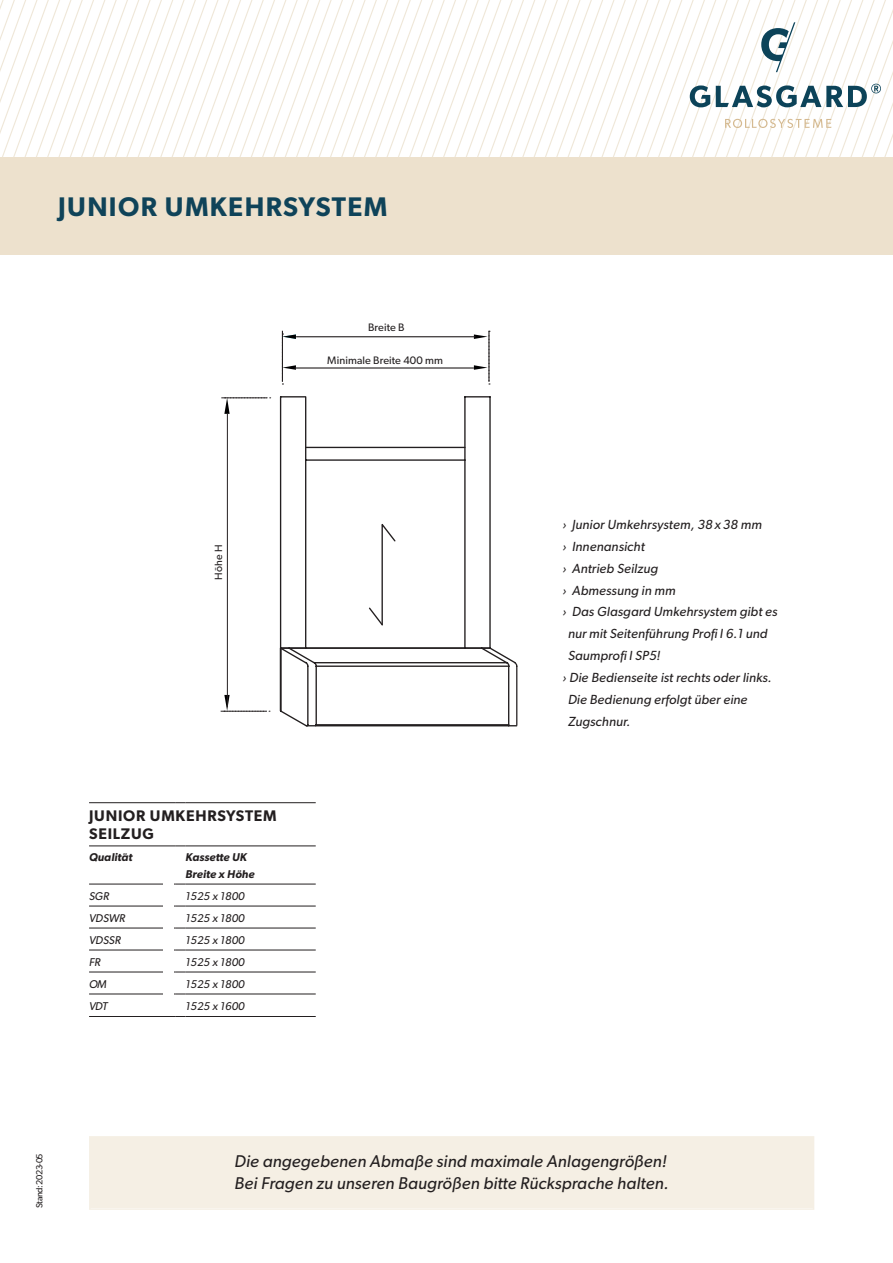
<style>
.page{position:relative;width:893px;height:1263px;background:#fff}
.page>*{position:absolute;margin:0;border:0;box-sizing:border-box;transform-origin:0 0}
.t1{font:600 27px "Gibson";letter-spacing:.05em;color:#0f4359}
.t2{font:italic 17.1px/21.9px "Gibson";letter-spacing:.01em;color:#231f20}
.t3{font:600 15.45px/18px "Gibson";letter-spacing:.05em;color:#231f20}
.t4{font:italic 13.2px "Gibson";letter-spacing:.01em;color:#231f20}
.t5{font:italic 11.25px "Gibson";letter-spacing:.01em;color:#231f20}
.t6{font:italic 600 11.25px/16.2px "Gibson";letter-spacing:.01em;color:#231f20}
.t7{font:10.8px "Gibson";letter-spacing:.01em;color:#231f20}
.t8{font:10.5px "Gibson";color:#231f20}
.t9{font:9px "Gibson";letter-spacing:-.055em;color:#231f20}
</style>
<div class="page">
<div style="left:89px;top:1136px;width:725px;height:74px;background:#f5efe4"></div>
<div style="left:0;top:157px;width:893px;height:98px;background:#ede1cd"></div>
<svg style="left:224px;top:695px;width:46px;height:17px"></svg>
<hr style="left:221px;top:711px;width:46px;height:1px;background:#231f20">
<svg style="left:224px;top:397px;width:47px;height:17px"></svg>
<hr style="left:227px;top:414px;width:1px;height:293px;background:#231f20">
<hr style="left:221px;top:397px;width:46px;height:1px;background:#231f20">
<hr style="left:89px;top:802px;width:86px;height:1px;background:#231f20">
<hr style="left:186px;top:802px;width:130px;height:1px;background:#231f20">
<hr style="left:89px;top:845px;width:86px;height:1px;background:#231f20">
<hr style="left:186px;top:845px;width:130px;height:1px;background:#231f20">
<hr style="left:89px;top:884px;width:86px;height:1px;background:#231f20">
<hr style="left:186px;top:884px;width:130px;height:1px;background:#231f20">
<hr style="left:89px;top:906px;width:86px;height:1px;background:#231f20">
<hr style="left:186px;top:906px;width:130px;height:1px;background:#231f20">
<hr style="left:89px;top:928px;width:86px;height:1px;background:#231f20">
<hr style="left:186px;top:928px;width:130px;height:1px;background:#231f20">
<hr style="left:89px;top:949px;width:86px;height:1px;background:#231f20">
<hr style="left:186px;top:949px;width:130px;height:1px;background:#231f20">
<hr style="left:89px;top:971px;width:86px;height:1px;background:#231f20">
<hr style="left:186px;top:971px;width:130px;height:1px;background:#231f20">
<hr style="left:89px;top:993px;width:86px;height:1px;background:#231f20">
<hr style="left:186px;top:993px;width:130px;height:1px;background:#231f20">
<div style="left:164px;top:856px;width:10px;height:272px;background:#fff"></div>
<svg style="left:279px;top:396px;width:212px;height:50px"></svg>
<svg style="left:279px;top:446px;width:239px;height:281px"></svg>
<svg style="left:368px;top:606px;width:16px;height:21px"></svg>
<svg style="left:513px;top:661px;width:5px;height:65px"></svg>
<hr style="left:295px;top:367px;width:179px;height:2px;background:#231f20">
<hr style="left:296px;top:336px;width:179px;height:1px;background:#231f20">
<svg style="left:474px;top:334px;width:16px;height:51px"></svg>
<hr style="left:488px;top:331px;width:2px;height:51px;background:#231f20">
<svg style="left:282px;top:333px;width:14px;height:52px"></svg>
<hr style="left:282px;top:331px;width:1px;height:51px;background:#231f20">
<svg style="left:0;top:0;width:893px;height:157px"></svg>
<hr style="left:89px;top:1016px;width:86px;height:1px;background:#231f20">
<hr style="left:186px;top:1016px;width:130px;height:1px;background:#231f20">
<h1 class="t1" style="left:58px;top:191px;width:331px">JUNIOR UMKEHRSYSTEM</h1>
<h1 class="t1" style="left:58px;top:191px;width:262px">SYSTEM DELTA-CLIP</h1>
<p class="t7" style="left:368px;top:321px;width:38px">Breite B</p>
<p class="t7" style="left:327px;top:353px;width:117px">Minimale Breite 400 mm</p>
<p class="t8" style="left:212px;top:580px;width:36px;rotate:-90deg">Höhe H</p>
<p class="t3" style="left:89px;top:807px;width:189px">JUNIOR UMKEHRSYSTEM<br>SEILZUG</p>
<p class="t6" style="left:89px;top:849px;width:45px">Qualität</p>
<p class="t6" style="left:186px;top:849px;width:71px">Kassette UK<br>Breite x Höhe</p>
<p class="t5" style="left:89px;top:889px;width:21px">SGR</p>
<p class="t5" style="left:186px;top:889px;width:61px">1525 x 1800</p>
<p class="t5" style="left:89px;top:911px;width:38px">VDSWR</p>
<p class="t5" style="left:186px;top:911px;width:61px">1525 x 1800</p>
<p class="t5" style="left:89px;top:933px;width:33px">VDSSR</p>
<p class="t5" style="left:186px;top:933px;width:61px">1525 x 1800</p>
<p class="t5" style="left:89px;top:955px;width:13px">FR</p>
<p class="t5" style="left:186px;top:955px;width:61px">1525 x 1800</p>
<p class="t5" style="left:89px;top:977px;width:19px">OM</p>
<p class="t5" style="left:186px;top:977px;width:61px">1525 x 1800</p>
<p class="t5" style="left:89px;top:999px;width:20px">VDT</p>
<p class="t5" style="left:186px;top:999px;width:61px">1525 x 1600</p>
<p class="t4" style="left:563px;top:516px;width:201px">› Junior Umkehrsystem, 38 x 38 mm</p>
<p class="t4" style="left:563px;top:538px;width:84px">› Innenansicht</p>
<p class="t4" style="left:563px;top:560px;width:97px">› Antrieb Seilzug</p>
<p class="t4" style="left:563px;top:582px;width:114px">› Abmessung in mm</p>
<p class="t4" style="left:563px;top:604px;width:216px">› Das Glasgard Umkehrsystem gibt es</p>
<p class="t4" style="left:568px;top:626px;width:201px">nur mit Seitenführung Profi l 6.1 und</p>
<p class="t4" style="left:568px;top:648px;width:94px">Saumprofi l SP5!</p>
<p class="t4" style="left:563px;top:670px;width:211px">› Die Bedienseite ist rechts oder links.</p>
<p class="t4" style="left:568px;top:692px;width:181px">Die Bedienung erfolgt über eine</p>
<p class="t4" style="left:568px;top:714px;width:64px">Zugschnur.</p>
<p class="t9" style="left:34px;top:1208px;width:56px;rotate:-90deg">Stand: 2023-05</p>
<p class="t2" style="left:235px;top:1150px;width:436px">Die angegebenen Abmaße sind maximale Anlagengrößen!<br>Bei Fragen zu unseren Baugrößen bitte Rücksprache halten.</p>
</div>
